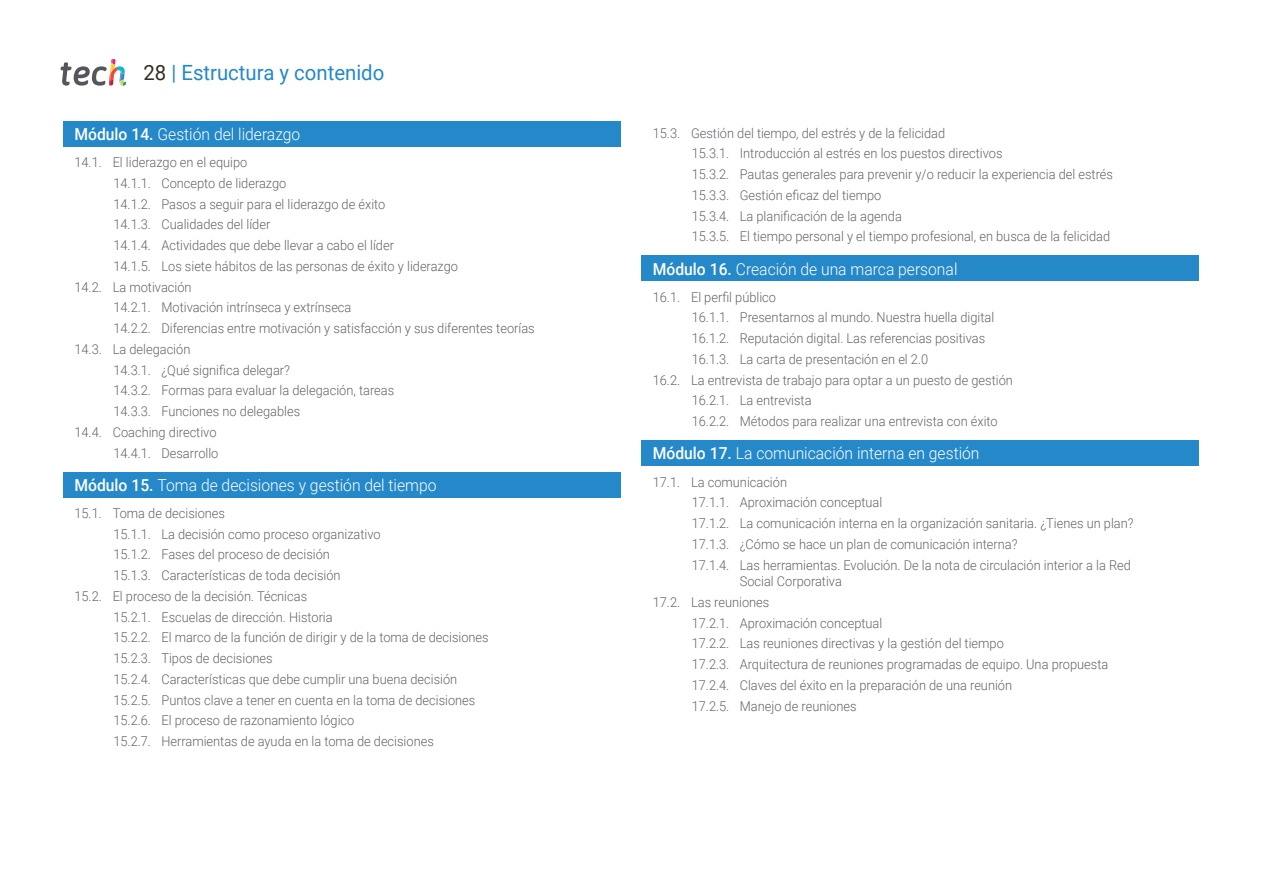
<style>
.page{position:relative;width:1263px;height:893px;background:#fff}
.page>*{position:absolute;margin:0;border:0;box-sizing:border-box;transform-origin:0 0}
.t1{font:21px "Roboto";color:#2488c9}
.t2{font:300 16.5px "Roboto";color:#fff;scale:.95 1}
.t3{font:300 13.5px/20.7px "Roboto";color:#61646a;scale:.95 1}
.s1{color:#312e20}
.s2{font-weight:500}
</style>
<div class="page">
<svg style="left:61px;top:59px;width:65px;height:27px"></svg>
<div style="left:642px;top:256px;width:557px;height:25px;background:#2488c9"></div>
<div style="left:642px;top:441px;width:557px;height:25px;background:#2488c9"></div>
<div style="left:63px;top:121px;width:558px;height:25px;background:#2488c9"></div>
<div style="left:63px;top:472px;width:558px;height:25px;background:#2488c9"></div>
<h1 class="t1" style="left:144px;top:57px;width:242px"><span class="s1">28</span> | Estructura y contenido</h1>
<p class="t2" style="left:74px;top:123px;width:239px"><span class="s2">Módulo 14.</span> Gestión del liderazgo</p>
<p class="t3" style="left:74px;top:151px;width:184px">14.1. El liderazgo en el equipo</p>
<p class="t3" style="left:113px;top:172px;width:184px">14.1.1. Concepto de liderazgo</p>
<p class="t3" style="left:113px;top:193px;width:288px">14.1.2. Pasos a seguir para el liderazgo de éxito</p>
<p class="t3" style="left:113px;top:214px;width:167px">14.1.3. Cualidades del líder</p>
<p class="t3" style="left:113px;top:234px;width:297px">14.1.4. Actividades que debe llevar a cabo el líder</p>
<p class="t3" style="left:113px;top:255px;width:364px">14.1.5. Los siete hábitos de las personas de éxito y liderazgo</p>
<p class="t3" style="left:74px;top:276px;width:125px">14.2. La motivación</p>
<p class="t3" style="left:113px;top:297px;width:252px">14.2.1. Motivación intrínseca y extrínseca</p>
<p class="t3" style="left:113px;top:317px;width:445px">14.2.2. Diferencias entre motivación y satisfacción y sus diferentes teorías</p>
<p class="t3" style="left:74px;top:338px;width:124px">14.3. La delegación</p>
<p class="t3" style="left:113px;top:359px;width:187px">14.3.1. ¿Qué significa delegar?</p>
<p class="t3" style="left:113px;top:380px;width:297px">14.3.2. Formas para evaluar la delegación, tareas</p>
<p class="t3" style="left:113px;top:400px;width:198px">14.3.3. Funciones no delegables</p>
<p class="t3" style="left:74px;top:421px;width:151px">14.4. Coaching directivo</p>
<p class="t3" style="left:113px;top:442px;width:112px">14.4.1. Desarrollo</p>
<p class="t2" style="left:74px;top:473px;width:383px"><span class="s2">Módulo 15.</span> Toma de decisiones y gestión del tiempo</p>
<p class="t3" style="left:74px;top:502px;width:160px">15.1. Toma de decisiones</p>
<p class="t3" style="left:113px;top:523px;width:283px">15.1.1. La decisión como proceso organizativo</p>
<p class="t3" style="left:113px;top:544px;width:229px">15.1.2. Fases del proceso de decisión</p>
<p class="t3" style="left:113px;top:564px;width:241px">15.1.3. Características de toda decisión</p>
<p class="t3" style="left:74px;top:585px;width:246px">15.2. El proceso de la decisión. Técnicas</p>
<p class="t3" style="left:113px;top:606px;width:232px">15.2.1. Escuelas de dirección. Historia</p>
<p class="t3" style="left:113px;top:627px;width:397px">15.2.2. El marco de la función de dirigir y de la toma de decisiones</p>
<p class="t3" style="left:113px;top:647px;width:169px">15.2.3. Tipos de decisiones</p>
<p class="t3" style="left:113px;top:668px;width:363px">15.2.4. Características que debe cumplir una buena decisión</p>
<p class="t3" style="left:113px;top:689px;width:382px">15.2.5. Puntos clave a tener en cuenta en la toma de decisiones</p>
<p class="t3" style="left:113px;top:710px;width:255px">15.2.6. El proceso de razonamiento lógico</p>
<p class="t3" style="left:113px;top:730px;width:339px">15.2.7. Herramientas de ayuda en la toma de decisiones</p>
<p class="t3" style="left:692px;top:122px;width:445px;text-indent:-39px">15.3. Gestión del tiempo, del estrés y de la felicidad<br>15.3.1. Introducción al estrés en los puestos directivos<br>15.3.2. Pautas generales para prevenir y/o reducir la experiencia del estrés 15.3.3. Gestión eficaz del tiempo<br>15.3.4. La planificación de la agenda<br>15.3.5. El tiempo personal y el tiempo profesional, en busca de la felicidad</p>
<p class="t2" style="left:653px;top:257px;width:322px"><span class="s2">Módulo 16.</span> Creación de una marca personal</p>
<p class="t3" style="left:653px;top:286px;width:131px">16.1. El perfil público</p>
<p class="t3" style="left:692px;top:307px;width:320px">16.1.1. Presentarnos al mundo. Nuestra huella digital</p>
<p class="t3" style="left:692px;top:328px;width:310px">16.1.2. Reputación digital. Las referencias positivas</p>
<p class="t3" style="left:692px;top:348px;width:250px">16.1.3. La carta de presentación en el 2.0</p>
<p class="t3" style="left:653px;top:369px;width:381px">16.2. La entrevista de trabajo para optar a un puesto de gestión</p>
<p class="t3" style="left:692px;top:390px;width:128px">16.2.1. La entrevista</p>
<p class="t3" style="left:692px;top:411px;width:324px">16.2.2. Métodos para realizar una entrevista con éxito</p>
<p class="t2" style="left:653px;top:442px;width:345px"><span class="s2">Módulo 17.</span> La comunicación interna en gestión</p>
<p class="t3" style="left:692px;top:471px;width:467px;text-indent:-39px">17.1. La comunicación<br>17.1.1. Aproximación conceptual<br>17.1.2. La comunicación interna en la organización sanitaria. ¿Tienes un plan?<br>17.1.3. ¿Cómo se hace un plan de comunicación interna?<br>17.1.4. Las herramientas. Evolución. De la nota de circulación interior a la Red</p>
<p class="t3" style="left:653px;top:570px;width:201px;text-indent:87px">Social Corporativa<br>17.2. Las reuniones</p>
<p class="t3" style="left:692px;top:612px;width:440px">17.2.1. Aproximación conceptual<br>17.2.2. Las reuniones directivas y la gestión del tiempo<br>17.2.3. Arquitectura de reuniones programadas de equipo. Una propuesta 17.2.4. Claves del éxito en la preparación de una reunión<br>17.2.5. Manejo de reuniones</p>
</div>
